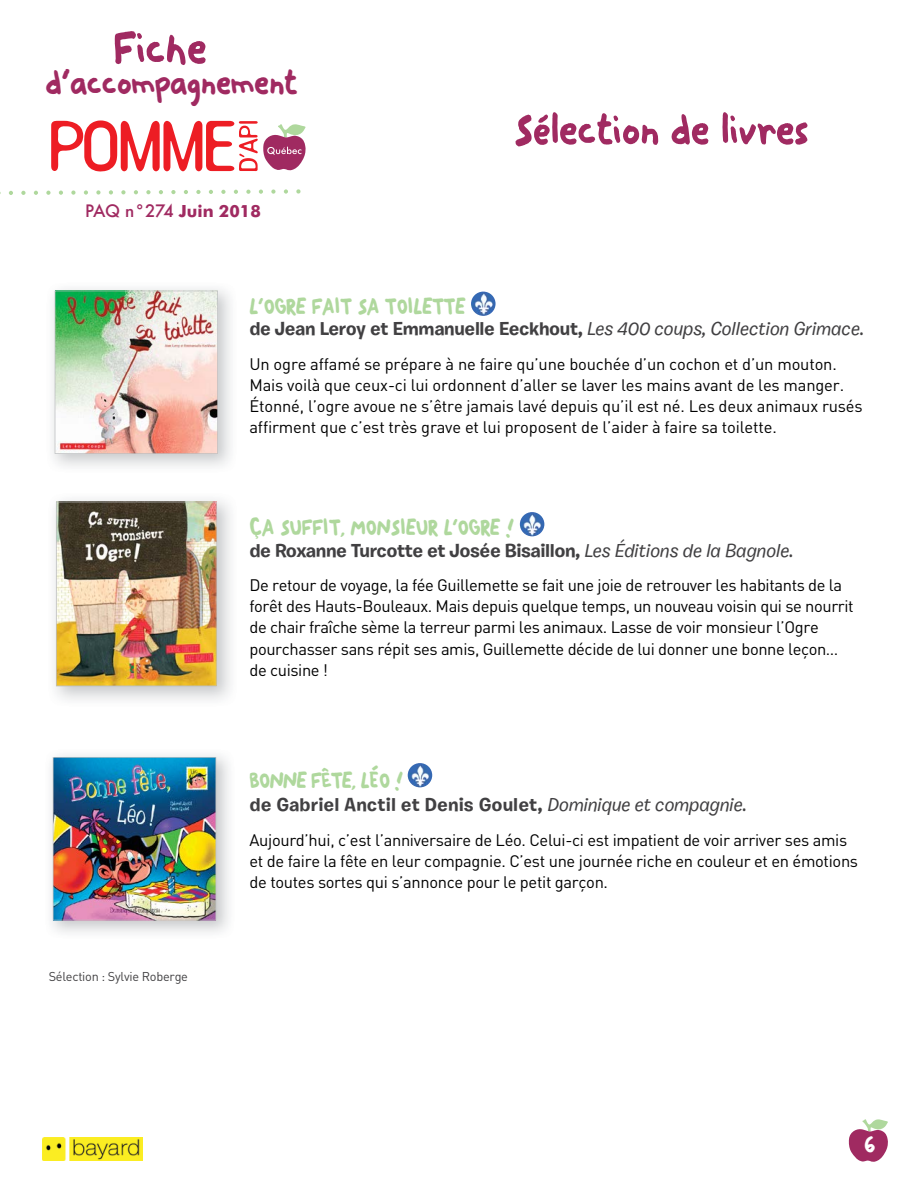
<style>
.page{position:relative;width:918px;height:1188px;background:#fff}
.page>*{position:absolute;margin:0;border:0;box-sizing:border-box;transform-origin:0 0}
.t1{font:57.15px "Sergio 1";color:#a02a61}
.t2{font:54px "Sergio 1";color:#a02a61}
.t3{font:43.05px "Sergio 1";color:#a02a61}
.t4{font:28.5px "Sergio 1";color:#fff}
.t5{font:27px "Sergio 1";color:#afd89d}
.t6{font:27px "Sergio 1";letter-spacing:-.02em;color:#afd89d}
.t7{font:700 18.75px "Burbank Small";letter-spacing:-.02em;color:#414042}
.t8{font:700 18.75px "Burbank Small";color:#414042}
.t9{font:500 16.8px "Futura";letter-spacing:-.045em;color:#a02a61}
.t10{font:16.5px/21px "DIN";letter-spacing:-.02em;color:#000}
.t11{font:12.75px "DIN";letter-spacing:-.02em;color:#414042}
.s1{font-family:"Futura BT";font-weight:700}
.s2{font-weight:500;font-style:italic}
</style>
<div class="page">
<svg style="left:849px;top:1119px;width:39px;height:43px"></svg>
<img style="left:43px;top:1138px;width:99px;height:23px">
<svg style="left:51px;top:120px;width:255px;height:52px"></svg>
<svg style="left:0;top:189px;width:301px;height:6px"></svg>
<img style="left:471px;top:292px;width:25px;height:24px;border-radius:12px">
<img style="left:520px;top:512px;width:24px;height:24px;border-radius:12px">
<img style="left:408px;top:763px;width:24px;height:24px;border-radius:12px">
<img style="left:51px;top:755px;width:178px;height:178px">
<img style="left:53px;top:757px;width:163px;height:164px">
<img style="left:52px;top:288px;width:179px;height:179px">
<img style="left:55px;top:291px;width:163px;height:163px">
<img style="left:54px;top:499px;width:177px;height:201px">
<img style="left:56px;top:502px;width:161px;height:184px">
<h1 class="t1" style="left:114px;top:14px;width:95px">Fiche</h1>
<h3 class="t3" style="left:46px;top:57px;width:253px">d’accompagnement</h3>
<p class="t9" style="left:85px;top:199px;width:177px">PAQ n°274 <span class="s1">Juin 2018</span></p>
<h2 class="t2" style="left:514px;top:97px;width:297px">Sélection de livres</h2>
<h3 class="t5" style="left:249px;top:290px;width:217px">L’OGRE FAIT SA TOILETTE</h3>
<p class="t7" style="left:249px;top:317px;width:616px">de Jean Leroy et Emmanuelle Eeckhout, <span class="s2">Les 400 coups, Collection Grimace.</span></p>
<p class="t10" style="left:249px;top:353px;width:615px">Un ogre affamé se prépare à ne faire qu’une bouchée d’un cochon et d’un mouton.<br>Mais voilà que ceux-ci lui ordonnent d’aller se laver les mains avant de les manger.<br>Étonné, l’ogre avoue ne s’être jamais lavé depuis qu’il est né. Les deux animaux rusés affirment que c’est très grave et lui proposent de l’aider à faire sa toilette.</p>
<h3 class="t5" style="left:249px;top:511px;width:266px">ÇA SUFFIT, MONSIEUR L’OGRE !</h3>
<p class="t7" style="left:249px;top:539px;width:546px">de Roxanne Turcotte et Josée Bisaillon, <span class="s2">Les Éditions de la Bagnole.</span></p>
<p class="t10" style="left:249px;top:575px;width:606px">De retour de voyage, la fée Guillemette se fait une joie de retrouver les habitants de la forêt des Hauts-Bouleaux. Mais depuis quelque temps, un nouveau voisin qui se nourrit de chair fraîche sème la terreur parmi les animaux. Lasse de voir monsieur l’Ogre pourchasser sans répit ses amis, Guillemette décide de lui donner une bonne leçon… de cuisine !</p>
<p class="t11" style="left:49px;top:968px;width:141px">Sélection : Sylvie Roberge</p>
<h3 class="t6" style="left:249px;top:765px;width:155px">BONNE FÊTE, LÉO !</h3>
<p class="t8" style="left:249px;top:793px;width:499px">de Gabriel Anctil et Denis Goulet, <span class="s2">Dominique et compagnie.</span></p>
<p class="t10" style="left:249px;top:829px;width:610px">Aujourd’hui, c’est l’anniversaire de Léo. Celui-ci est impatient de voir arriver ses amis et de faire la fête en leur compagnie. C’est une journée riche en couleur et en émotions de toutes sortes qui s’annonce pour le petit garçon.</p>
<h3 class="t4" style="left:864px;top:1127px;width:12px">6</h3>
</div>
